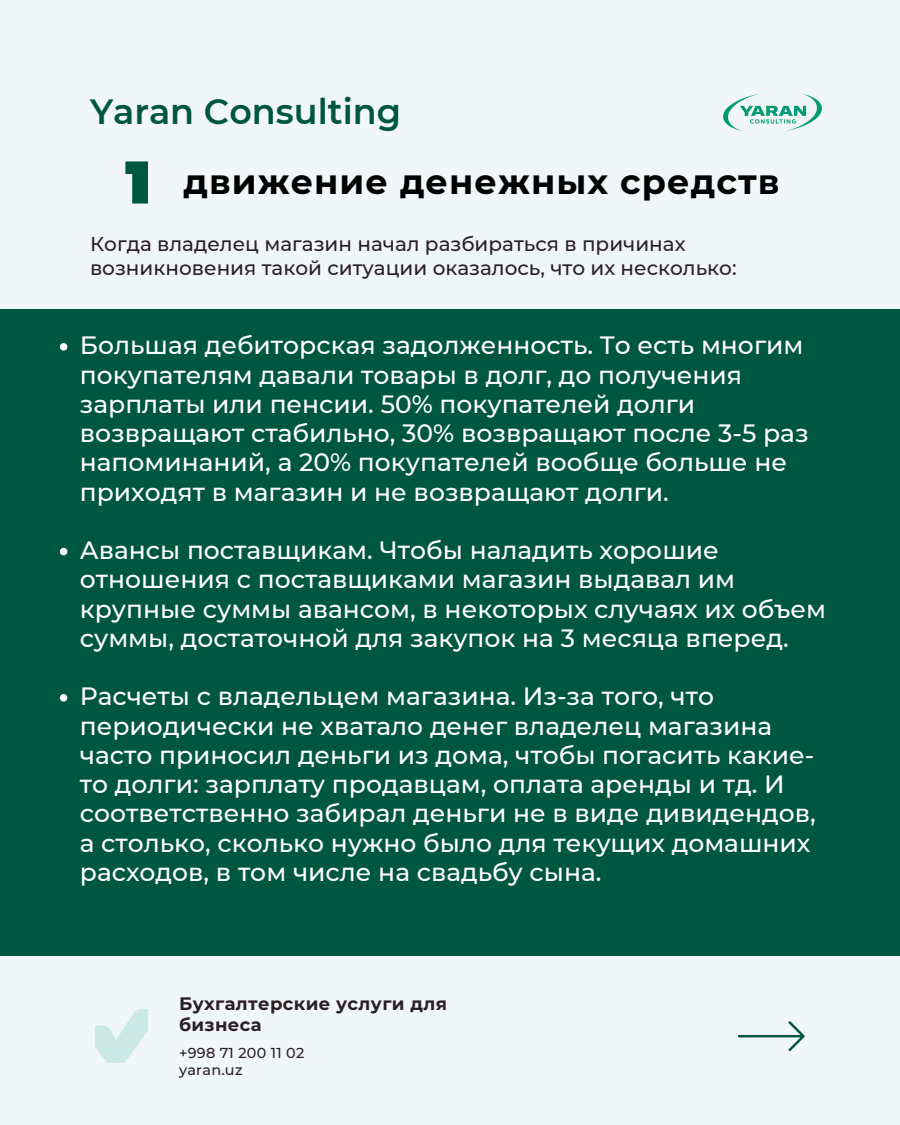
<style>
.page{position:relative;width:900px;height:1125px;background:#f1f6f9}
.page>*{position:absolute;margin:0;border:0;box-sizing:border-box;transform-origin:0 0}
.t1{font:700 35px "Montserrat";letter-spacing:.03em;color:#000}
.t2{font:600 35px "Montserrat";color:#00573f}
.t3{font:500 25px/29.2px "Montserrat";color:#fff}
.t4{font:500 20px/24px "Montserrat";color:#2b2024}
.t5{font:700 18px/21.6px "Montserrat";letter-spacing:.02em;color:#2b2024}
.t6{font:500 14.4px "Montserrat";letter-spacing:.02em;color:#2b2024}
</style>
<div class="page">
<img style="left:723px;top:93px;width:99px;height:39px">
<svg style="left:125px;top:161px;width:23px;height:42px"></svg>
<div style="left:0;top:309px;width:900px;height:647px;background:#00573f"></div>
<svg style="left:60px;top:343px;width:7px;height:8px"></svg>
<svg style="left:60px;top:548px;width:7px;height:7px"></svg>
<svg style="left:60px;top:694px;width:7px;height:8px"></svg>
<img style="left:95px;top:1010px;width:52px;height:52px">
<svg style="left:738px;top:1021px;width:67px;height:30px"></svg>
<h3 class="t2" style="left:90px;top:90px;width:313px">Yaran Consulting</h3>
<p class="t1" style="left:183px;top:161px;width:598px">движение денежных средств</p>
<p class="t4" style="left:90px;top:232px;width:648px">Когда владелец магазин начал разбираться в причинах возникновения такой ситуации оказалось, что их несколько:</p>
<h1 class="t3" style="left:80px;top:331px;width:730px">Большая дебиторская задолженность. То есть многим покупателям давали товары в долг, до получения зарплаты или пенсии. 50% покупателей долги возвращают стабильно, 30% возвращают после 3-5 раз напоминаний, а 20% покупателей вообще больше не приходят в магазин и не возвращают долги.</h1>
<p class="t3" style="left:80px;top:535px;width:748px">Авансы поставщикам. Чтобы наладить хорошие отношения с поставщиками магазин выдавал им крупные суммы авансом, в некоторых случаях их объем суммы, достаточной для закупок на 3 месяца вперед.</p>
<h1 class="t3" style="left:80px;top:682px;width:738px">Расчеты с владельцем магазина. Из-за того, что периодически не хватало денег владелец магазина часто приносил деньги из дома, чтобы погасить какие&shy;то долги: зарплату продавцам, оплата аренды и тд. И соответственно забирал деньги не в виде дивидендов, а столько, сколько нужно было для текущих домашних расходов, в том числе на свадьбу сына.</h1>
<p class="t5" style="left:179px;top:993px;width:269px">Бухгалтерские услуги для бизнеса</p>
<h4 class="t6" style="left:179px;top:1044px;width:127px">+998 71 200 11 02</h4>
<p class="t6" style="left:179px;top:1061px;width:65px">yaran.uz</p>
</div>
